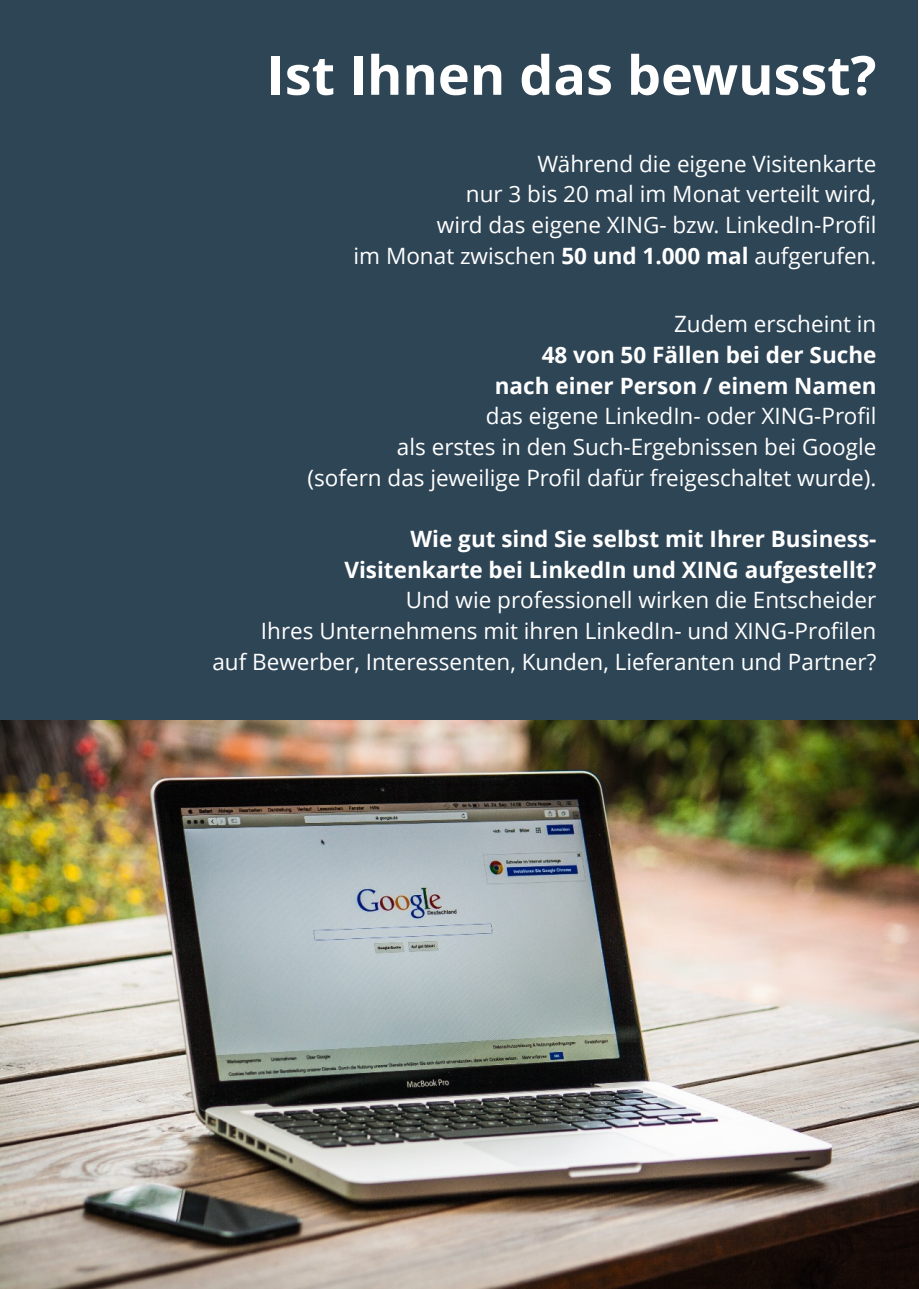
<style>
.page{position:relative;width:919px;height:1289px;background:#fff}
.page>*{position:absolute;margin:0;border:0;box-sizing:border-box;transform-origin:0 0}
.t1{font:700 54px "Open Sans";color:#fff}
.t2{font:22.5px/30.6px "Open Sans";color:#fff;text-align:right}
.t3{font:700 22.5px/30.6px "Open Sans";color:#fff;text-align:right}
.s1{font-weight:700}
</style>
<div class="page">
<div style="left:1px;top:0;width:917px;height:1287px;background:#2e4556"></div>
<img style="left:0;top:720px;width:918px;height:568px">
<h1 class="t1" style="left:267px;top:53px;width:611px">Ist Ihnen das bewusst?</h1>
<p class="t2" style="left:353px;top:150px;width:524px">Während die eigene Visitenkarte<br>nur 3 bis 20 mal im Monat verteilt wird,<br>wird das eigene XING- bzw. LinkedIn-Profil<br>im Monat zwischen <span class="s1">50 und 1.000 mal</span> aufgerufen.</p>
<p class="t2" style="left:674px;top:311px;width:204px">Zudem erscheint in</p>
<p class="t3" style="left:494px;top:342px;width:383px">48 von 50 Fällen bei der Suche nach einer Person / einem Namen</p>
<p class="t2" style="left:307px;top:403px;width:570px">das eigene LinkedIn- oder XING-Profil<br>als erstes in den Such-Ergebnissen bei Google<br>(sofern das jeweilige Profil dafür freigeschaltet wurde).</p>
<p class="t3" style="left:344px;top:526px;width:533px">Wie gut sind Sie selbst mit Ihrer Business-<br>Visitenkarte bei LinkedIn und XING aufgestellt?</p>
<p class="t2" style="left:212px;top:587px;width:665px">Und wie professionell wirken die Entscheider<br>Ihres Unternehmens mit ihren LinkedIn- und XING-Profilen<br>auf Bewerber, Interessenten, Kunden, Lieferanten und Partner?</p>
</div>
